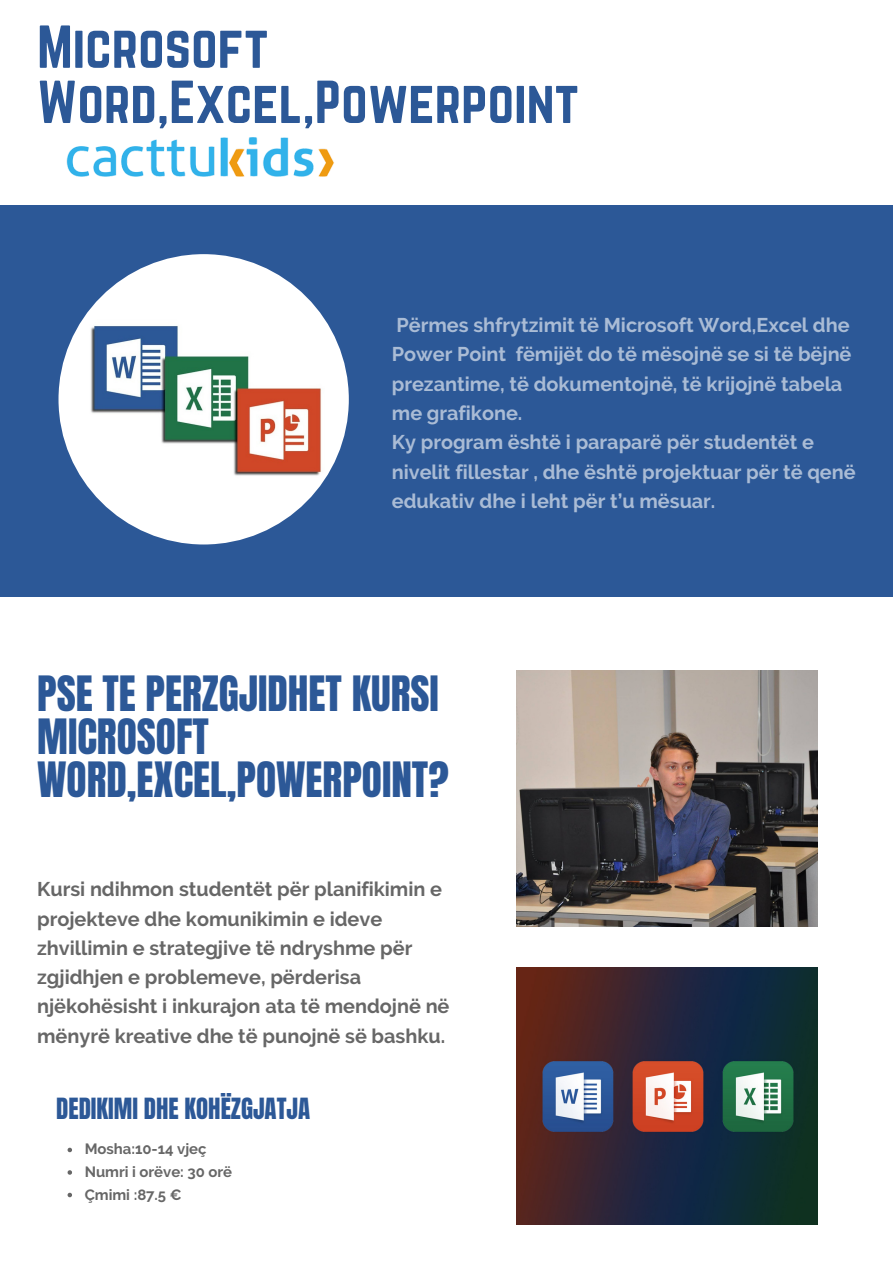
<style>
.page{position:relative;width:893px;height:1263px;background:#fff}
.page>*{position:absolute;margin:0;border:0;box-sizing:border-box;transform-origin:0 0}
.t1{font:52.95px/55.2px "Norwester";color:#2c5897}
.t2{font:41.4px/42.8px "Anton";color:#2c5897}
.t3{font:24.9px "Anton";color:#2c5897}
.t4{font:700 19.8px/29.2px "Raleway";color:#fff}
.t5{font:700 19.8px/29.2px "Raleway";color:#000}
.t6{font:700 14.85px/22.5px "Raleway";color:#000}
</style>
<div class="page">
<div style="left:0;top:205px;width:893px;height:392px;background:#2c5897"></div>
<svg style="left:59px;top:364px;width:290px;height:180px;fill:#fefefe"></svg>
<svg style="left:68px;top:1148px;width:4px;height:4px"></svg>
<svg style="left:68px;top:1170px;width:4px;height:5px"></svg>
<svg style="left:68px;top:1193px;width:4px;height:4px"></svg>
<img style="left:517px;top:670px;width:300px;height:257px">
<img style="left:517px;top:967px;width:300px;height:257px">
<img style="left:62px;top:137px;width:283px;height:227px">
<h1 class="t1" style="left:37px;top:22px;width:543px">Microsoft<br>Word,Excel,Powerpoint</h1>
<p class="t4" style="left:392px;top:310px;width:465px">Përmes shfrytzimit të Microsoft Word,Excel dhe Power Point fëmijët do të mësojnë se si të bëjnë prezantime, të dokumentojnë, të krijojnë tabela me grafikone.<br>Ky program është i paraparë për studentët e nivelit fillestar , dhe është projektuar për të qenë edukativ dhe i leht për t’u mësuar.</p>
<h2 class="t2" style="left:37px;top:673px;width:413px">PSE TE PERZGJIDHET KURSI<br>MICROSOFT<br>WORD,EXCEL,POWERPOINT?</h2>
<p class="t5" style="left:37px;top:875px;width:414px">Kursi ndihmon studentët për planifikimin e projekteve dhe komunikimin e ideve zhvillimin e strategjive të ndryshme për zgjidhjen e problemeve, përderisa njëkohësisht i inkurajon ata të mendojnë në mënyrë kreative dhe të punojnë së bashku.</p>
<p class="t3" style="left:56px;top:1091px;width:255px">DEDIKIMI DHE KOHËZGJATJA</p>
<p class="t6" style="left:85px;top:1138px;width:149px">Mosha:10-14 vjeç<br>Numri i orëve: 30 orë<br>Çmimi :87.5 €</p>
</div>
